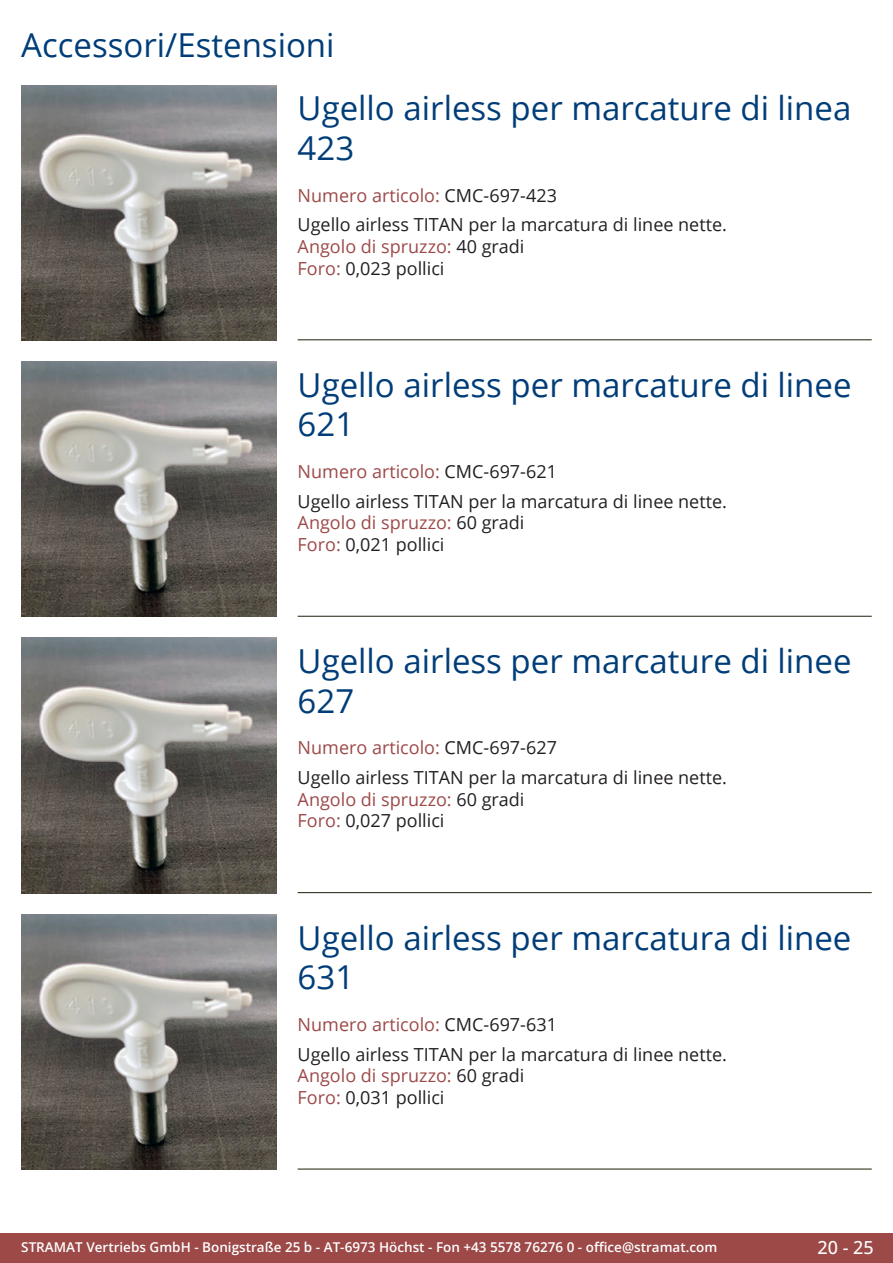
<style>
.page{position:relative;width:893px;height:1263px;background:#fff}
.page>*{position:absolute;margin:0;border:0;box-sizing:border-box;transform-origin:0 0}
.Produkttitel{font:33px/39.6px "Open Sans";color:#003d78}
.RastTitel{font:33px "Open Sans";color:#003d78}
.Beschreibung_Text{font:18px/21.6px "Open Sans";color:#231f20}
.TechDaten_Überschrif{font:18px "Open Sans";color:#9c4948}
.t1{font:500 18px "Open Sans";color:#fff}
.t2{font:600 13.5px "Open Sans";color:#fff}
.s1{color:#231f20}
.s2{color:#9c4948}
</style>
<div class="page">
<div style="left:0;top:1233px;width:893px;height:30px;background:#9c4948"></div>
<hr style="left:298px;top:340px;width:574px;height:1px;background:#201d08">
<hr style="left:298px;top:616px;width:574px;height:1px;background:#201d08">
<hr style="left:298px;top:892px;width:574px;height:1px;background:#201d08">
<hr style="left:298px;top:1169px;width:574px;height:1px;background:#201d08">
<img style="left:21px;top:85px;width:255px;height:255px">
<img style="left:21px;top:361px;width:255px;height:256px">
<img style="left:21px;top:638px;width:255px;height:255px">
<img style="left:21px;top:914px;width:255px;height:255px">
<p class="RastTitel" style="left:21px;top:22px;width:315px">Accessori/Estensioni</p>
<p class="Produkttitel" style="left:298px;top:88px;width:555px">Ugello airless per marcature di linea<br>423</p>
<p class="TechDaten_Überschrif" style="left:298px;top:183px;width:261px">Numero articolo: <span class="s1">CMC-697-423</span></p>
<p class="Beschreibung_Text" style="left:298px;top:214px;width:431px">Ugello airless TITAN per la marcatura di linee nette.<br><span class="s2">Angolo di spruzzo:</span> 40 gradi<br><span class="s2">Foro:</span> 0,023 pollici</p>
<p class="Produkttitel" style="left:298px;top:364px;width:555px">Ugello airless per marcature di linee<br>621</p>
<p class="TechDaten_Überschrif" style="left:298px;top:459px;width:261px">Numero articolo: <span class="s1">CMC-697-621</span></p>
<p class="Beschreibung_Text" style="left:298px;top:490px;width:431px">Ugello airless TITAN per la marcatura di linee nette.<br><span class="s2">Angolo di spruzzo:</span> 60 gradi<br><span class="s2">Foro:</span> 0,021 pollici</p>
<p class="Produkttitel" style="left:298px;top:640px;width:555px">Ugello airless per marcature di linee<br>627</p>
<p class="TechDaten_Überschrif" style="left:298px;top:735px;width:261px">Numero articolo: <span class="s1">CMC-697-627</span></p>
<p class="Beschreibung_Text" style="left:298px;top:766px;width:431px">Ugello airless TITAN per la marcatura di linee nette.<br><span class="s2">Angolo di spruzzo:</span> 60 gradi<br><span class="s2">Foro:</span> 0,027 pollici</p>
<p class="Produkttitel" style="left:298px;top:917px;width:555px">Ugello airless per marcatura di linee<br>631</p>
<p class="TechDaten_Überschrif" style="left:298px;top:1012px;width:261px">Numero articolo: <span class="s1">CMC-697-631</span></p>
<p class="Beschreibung_Text" style="left:298px;top:1043px;width:431px">Ugello airless TITAN per la marcatura di linee nette.<br><span class="s2">Angolo di spruzzo:</span> 60 gradi<br><span class="s2">Foro:</span> 0,031 pollici</p>
<p class="t2" style="left:21px;top:1238px;width:698px">STRAMAT Vertriebs GmbH - Bonigstraße 25 b - AT-6973 Höchst - Fon +43 5578 76276 0 - office@stramat.com</p>
<p class="t1" style="left:817px;top:1234px;width:58px">20 - 25</p>
</div>
